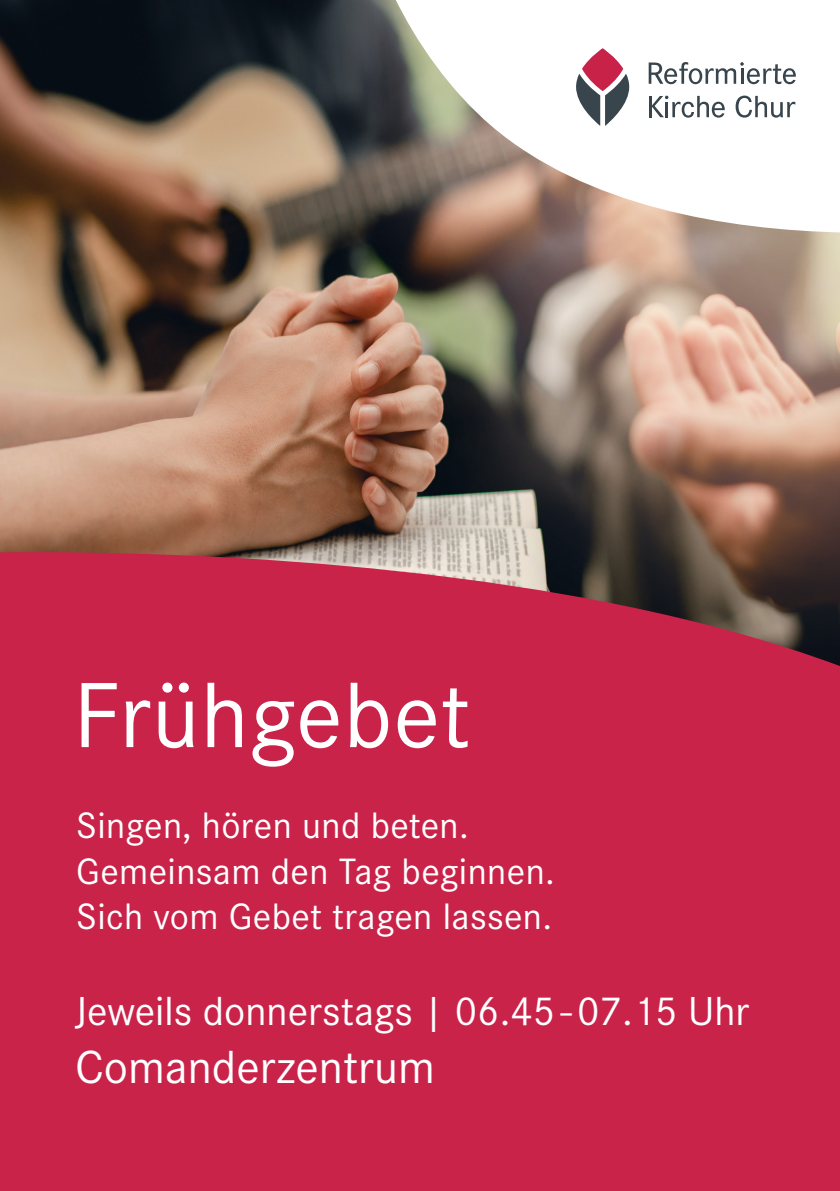
<style>
.page{position:relative;width:840px;height:1191px;background:#fff}
.page>*{position:absolute;margin:0;border:0;box-sizing:border-box;transform-origin:0 0}
.Untertitel{font:96px "Corporate S";letter-spacing:.01em;color:#fff}
.Ort{font:48px "Corporate S";color:#fff}
.Datum{font:42px "Corporate S";color:#fff}
.Untertitel_2{font:38px/45.6px "Corporate S";letter-spacing:.01em;color:#fff}
</style>
<div class="page">
<img style="left:0;top:0;width:839px;height:552px">
<svg style="left:393px;top:0;width:446px;height:232px"></svg>
<svg style="left:648px;top:62px;width:147px;height:22px"></svg>
<hr style="left:648px;top:96px;width:3px;height:21px;background:#38454d">
<svg style="left:651px;top:96px;width:73px;height:22px"></svg>
<svg style="left:735px;top:96px;width:59px;height:22px"></svg>
<svg style="left:575px;top:74px;width:54px;height:52px"></svg>
<svg style="left:581px;top:48px;width:42px;height:43px"></svg>
<div style="left:0;top:552px;width:839px;height:639px;background:#c9234a"></div>
<p class="Untertitel" style="left:73px;top:652px;width:398px">Frühgebet</p>
<p class="Untertitel_2" style="left:76px;top:801px;width:480px">Singen, hören und beten.<br>Gemeinsam den Tag beginnen.<br>Sich vom Gebet tragen lassen.</p>
<p class="Datum" style="left:75px;top:983px;width:675px">Jeweils donnerstags | 06.45 - 07.15 Uhr</p>
<p class="Ort" style="left:75px;top:1035px;width:361px">Comanderzentrum</p>
</div>
